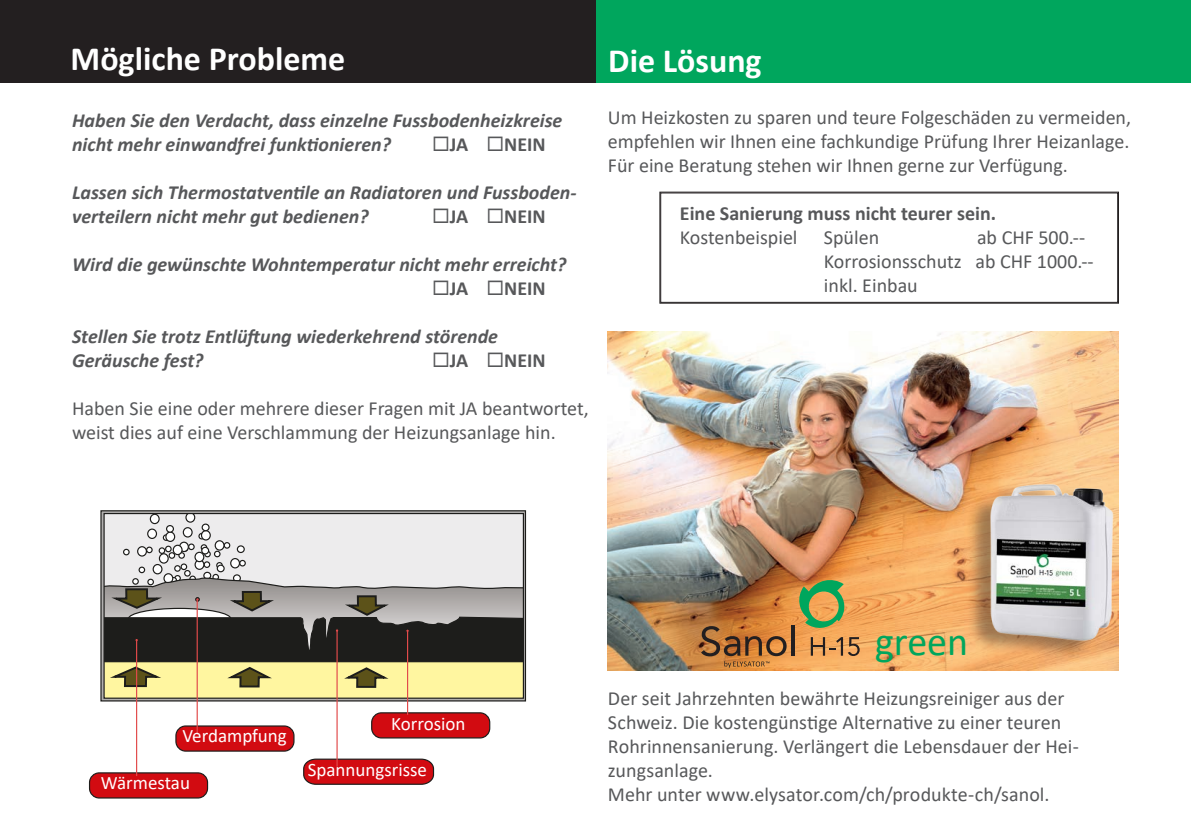
<style>
.page{position:relative;width:1191px;height:840px;background:#fff}
.page>*{position:absolute;margin:0;border:0;box-sizing:border-box;transform-origin:0 0}
.t1{font:40px "Calibri";color:#00a65d}
.t2{font:700 34px "Calibri";color:#fff}
.t3{font:20px/24px "Calibri";color:#57585a}
.t4{font:italic 700 20px/24px "Calibri";color:#57585a}
.t5{font:700 20px "Calibri";color:#57585a}
.t6{font:19px "Calibri";color:#fff}
</style>
<div class="page">
<div style="left:595px;top:0;width:596px;height:82px;background:#00a65d"></div>
<div style="left:0;top:0;width:595px;height:82px;background:#231f20"></div>
<img style="left:607px;top:331px;width:512px;height:339px">
<hr style="left:791px;top:624px;width:3px;height:31px;background:#231f20">
<svg style="left:810px;top:636px;width:49px;height:19px"></svg>
<svg style="left:796px;top:579px;width:50px;height:51px;background:#94a055"></svg>
<svg style="left:701px;top:625px;width:85px;height:42px;background:#b07036"></svg>
<svg style="left:100px;top:510px;width:426px;height:191px;background:#cecbb5"></svg>
<svg style="left:101px;top:533px;width:425px;height:155px;background:#9d9a8c"></svg>
<div style="left:90px;top:772px;width:117px;height:25px;background:#d20b11;border-radius:10px"></div>
<div style="left:89px;top:771px;width:119px;height:27px;border:1px solid #1d1d1b;border-radius:10px"></div>
<svg style="left:303px;top:758px;width:132px;height:27px;background:#c31d21"></svg>
<div style="left:372px;top:712px;width:118px;height:25px;background:#d20b11;border-radius:10px"></div>
<div style="left:371px;top:711px;width:119px;height:27px;border:1px solid #1d1d1b;border-radius:10px"></div>
<div style="left:176px;top:725px;width:118px;height:25px;background:#d20b11;border-radius:10px"></div>
<div style="left:175px;top:725px;width:119px;height:26px;border:1px solid #1d1d1b;border-radius:10px"></div>
<hr style="left:136px;top:640px;width:1px;height:135px;background:#e24a4b">
<hr style="left:197px;top:599px;width:1px;height:135px;background:#e24a4b">
<hr style="left:336px;top:630px;width:2px;height:136px;background:#e24a4b">
<hr style="left:407px;top:630px;width:1px;height:84px;background:#e24a4b">
<svg style="left:659px;top:192px;width:459px;height:111px"></svg>
<div style="left:965px;top:482px;width:144px;height:177px;background:#231f20;opacity:.41"></div>
<img style="left:979px;top:470px;width:140px;height:185px">
<h2 class="t2" style="left:71px;top:34px;width:276px">Mögliche Probleme</h2>
<h2 class="t2" style="left:608px;top:37px;width:155px">Die Lösung</h2>
<p class="t3" style="left:608px;top:104px;width:525px;text-align:justify">Um Heizkosten zu sparen und teure Folgeschäden zu vermeiden, empfehlen wir Ihnen eine fachkundige Prüfung Ihrer Heizanlage.<br>Für eine Beratung stehen wir Ihnen gerne zur Verfügung.</p>
<p class="t5" style="left:680px;top:199px;width:318px">Eine Sanierung muss nicht teurer sein.</p>
<p class="t3" style="left:680px;top:224px;width:119px">Kostenbeispiel</p>
<p class="t3" style="left:824px;top:224px;width:57px">Spülen</p>
<p class="t4" style="left:72px;top:107px;width:492px">Haben Sie den Verdacht, dass einzelne Fussbodenheizkreise nicht mehr einwandfrei funktionieren?</p>
<p class="t5" style="left:432px;top:130px;width:115px">◻JA ◻NEIN</p>
<p class="t4" style="left:72px;top:179px;width:506px">Lassen sich Thermostatventile an Radiatoren und Fussboden&shy;verteilern nicht mehr gut bedienen?</p>
<p class="t5" style="left:432px;top:202px;width:115px">◻JA ◻NEIN</p>
<p class="t4" style="left:72px;top:251px;width:496px">Wird die gewünschte Wohntemperatur nicht mehr erreicht?</p>
<p class="t5" style="left:432px;top:274px;width:115px">◻JA ◻NEIN</p>
<p class="t4" style="left:72px;top:323px;width:427px">Stellen Sie trotz Entlüftung wiederkehrend störende<br>Geräusche fest?</p>
<p class="t3" style="left:824px;top:224px;width:271px;text-indent:153px">ab CHF 500.--<br>Korrosionsschutz ab CHF 1000.-- inkl. Einbau</p>
<p class="t5" style="left:432px;top:346px;width:115px">◻JA ◻NEIN</p>
<p class="t3" style="left:72px;top:395px;width:518px">Haben Sie eine oder mehrere dieser Fragen mit JA beantwortet, weist dies auf eine Verschlammung der Heizungsanlage hin.</p>
<p class="t6" style="left:182px;top:722px;width:106px">Verdampfung</p>
<p class="t6" style="left:101px;top:769px;width:91px">Wärmestau</p>
<p class="t6" style="left:391px;top:709px;width:76px">Korrosion</p>
<p class="t6" style="left:308px;top:755px;width:121px">Spannungsrisse</p>
<h1 class="t1" style="left:875px;top:614px;width:95px">green</h1>
<p class="t3" style="left:608px;top:685px;width:472px">Der seit Jahrzehnten bewährte Heizungsreiniger aus der Schweiz. Die kostengünstige Alternative zu einer teuren Rohrinnensanierung. Verlängert die Lebensdauer der Hei&shy;zungsanlage.<br>Mehr unter www.elysator.com/ch/produkte-ch/sanol.</p>
</div>
